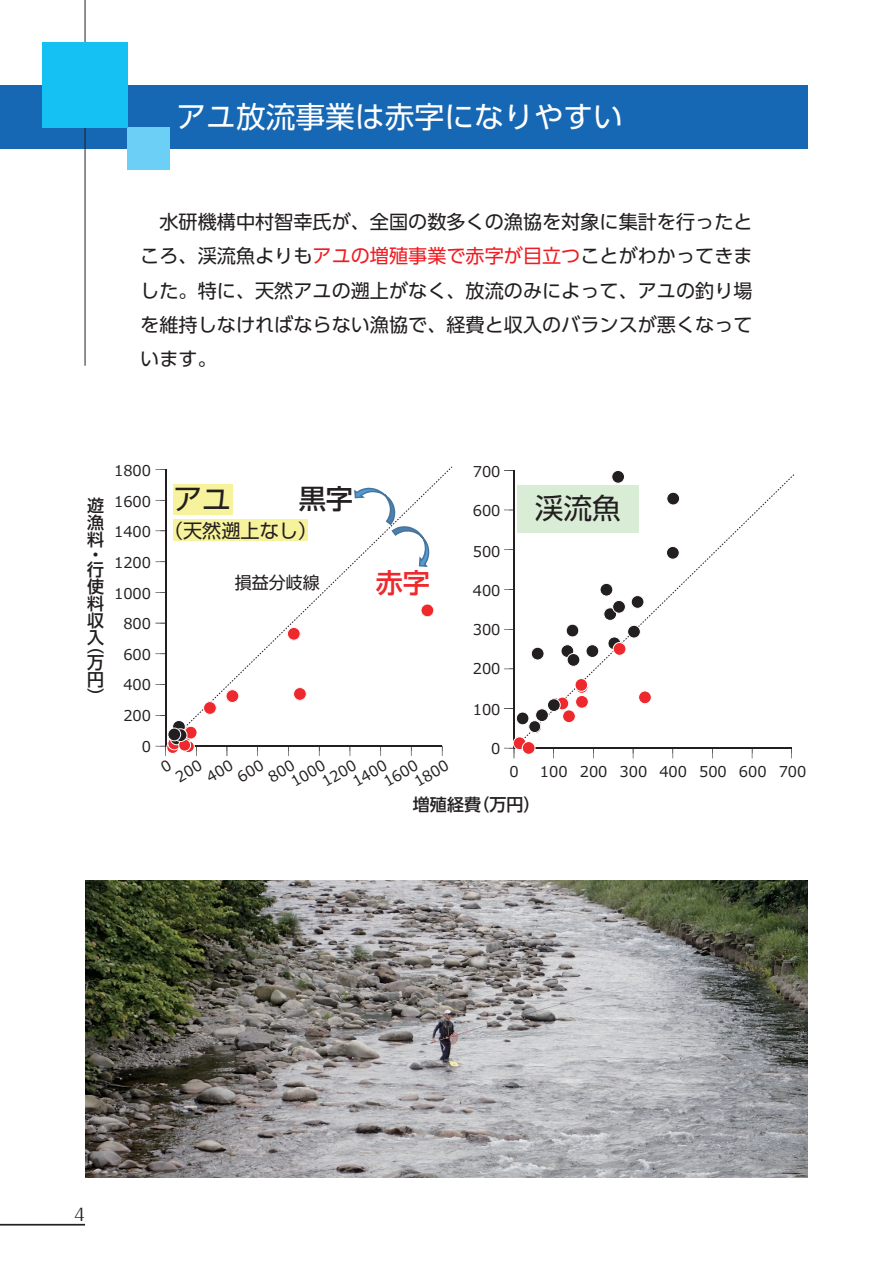
<style>
.page{position:relative;width:893px;height:1263px;background:#fff}
.page>*{position:absolute;margin:0;border:0;box-sizing:border-box;transform-origin:0 0}
.t1{font:29.7px "UD Shin Go Pro";color:#fff}
.t2{font:28.65px "Shin Go Pr 6";color:#231f20}
.t3{font:500 27px "Shin Go Pr 6";color:#ee292d}
.t4{font:500 27px "Shin Go Pr 6";color:#231f20}
.t5{font:19.2px/34px "UD Shin Go Pro";color:#231f20;text-align:justify}
.t6{font:19.2px "Shin Go Pr 6";color:#231f20}
.t7{font:500 16.95px/17px "UD Shin Go Pro";color:#231f20;text-align:justify}
.t8{font:16.95px "Shin Go Pr 6";color:#231f20}
.t9{font:16.95px "Folk Pro";color:#231f20}
.t10{font:14.85px "Meiryo";color:#231f20}
.s1{color:#ee1d23}
</style>
<div class="page">
<div style="left:0;top:85px;width:808px;height:64px;background:#1768b4"></div>
<img style="left:85px;top:880px;width:723px;height:298px">
<svg style="left:166px;top:466px;width:287px;height:280px"></svg>
<svg style="left:516px;top:474px;width:278px;height:265px"></svg>
<svg style="left:504px;top:748px;width:11px;height:10px"></svg>
<hr style="left:513px;top:470px;width:2px;height:278px;background:#231f20">
<hr style="left:514px;top:747px;width:278px;height:2px;background:#231f20">
<div style="left:517px;top:485px;width:122px;height:47px;background:#d9ecd5"></div>
<div style="left:174px;top:484px;width:59px;height:30px;background:#f7f39c"></div>
<div style="left:174px;top:519px;width:134px;height:21px;background:#f7f39c"></div>
<svg style="left:354px;top:487px;width:76px;height:80px"></svg>
<hr style="left:165px;top:746px;width:277px;height:1px;background:#231f20">
<div style="left:516px;top:712px;width:13px;height:13px;background:#231f20;border:1px solid #fff;border-radius:50%"></div>
<div style="left:562px;top:710px;width:14px;height:13px;background:#ee292d;border:1px solid #fff;border-radius:50%"></div>
<div style="left:666px;top:546px;width:13px;height:13px;background:#231f20;border:1px solid #fff;border-radius:50%"></div>
<div style="left:638px;top:691px;width:14px;height:13px;background:#ee292d;border:1px solid #fff;border-radius:50%"></div>
<div style="left:604px;top:607px;width:13px;height:14px;background:#231f20;border:1px solid #fff;border-radius:50%"></div>
<div style="left:611px;top:470px;width:14px;height:13px;background:#231f20;border:1px solid #fff;border-radius:50%"></div>
<div style="left:535px;top:708px;width:14px;height:14px;background:#231f20;border:1px solid #fff;border-radius:50%"></div>
<div style="left:631px;top:595px;width:13px;height:13px;background:#231f20;border:1px solid #fff;border-radius:50%"></div>
<div style="left:566px;top:624px;width:13px;height:13px;background:#231f20;border:1px solid #fff;border-radius:50%"></div>
<div style="left:528px;top:720px;width:14px;height:14px;background:#f0f0f0;border:1px solid #fff;border-radius:50%"></div>
<div style="left:528px;top:720px;width:13px;height:13px;background:#231f20;border:1px solid #fff;border-radius:50%"></div>
<svg style="left:556px;top:697px;width:13px;height:13px"></svg>
<div style="left:612px;top:600px;width:14px;height:13px;background:#231f20;border:1px solid #fff;border-radius:50%"></div>
<div style="left:608px;top:637px;width:13px;height:13px;background:#231f20;border:1px solid #fff;border-radius:50%"></div>
<div style="left:561px;top:644px;width:13px;height:14px;background:#231f20;border:1px solid #fff;border-radius:50%"></div>
<svg style="left:575px;top:680px;width:13px;height:13px"></svg>
<div style="left:531px;top:647px;width:13px;height:13px;background:#231f20;border:1px solid #fff;border-radius:50%"></div>
<div style="left:567px;top:653px;width:13px;height:13px;background:#231f20;border:1px solid #fff;border-radius:50%"></div>
<div style="left:513px;top:737px;width:13px;height:13px;background:#ee292d;border:1px solid #fff;border-radius:50%"></div>
<div style="left:522px;top:741px;width:13px;height:13px;background:#ee292d;border:1px solid #fff;border-radius:50%"></div>
<div style="left:575px;top:695px;width:14px;height:13px;background:#ee292d;border:1px solid #fff;border-radius:50%"></div>
<div style="left:575px;top:678px;width:13px;height:13px;background:#ee292d;border:1px solid #fff;border-radius:50%"></div>
<div style="left:667px;top:492px;width:13px;height:13px;background:#231f20;border:1px solid #fff;border-radius:50%"></div>
<div style="left:547px;top:698px;width:13px;height:14px;background:#231f20;border:1px solid #fff;border-radius:50%"></div>
<div style="left:627px;top:625px;width:14px;height:13px;background:#231f20;border:1px solid #fff;border-radius:50%"></div>
<div style="left:600px;top:583px;width:13px;height:13px;background:#231f20;border:1px solid #fff;border-radius:50%"></div>
<div style="left:613px;top:642px;width:13px;height:13px;background:#ee292d;border:1px solid #fff;border-radius:50%"></div>
<div style="left:586px;top:644px;width:13px;height:14px;background:#231f20;border:1px solid #fff;border-radius:50%"></div>
<svg style="left:155px;top:653px;width:10px;height:2px"></svg>
<hr style="left:165px;top:469px;width:1px;height:277px;background:#231f20">
<div style="left:421px;top:604px;width:13px;height:13px;background:#ee292d;border:1px solid #fff;border-radius:50%"></div>
<div style="left:287px;top:627px;width:13px;height:13px;background:#ee292d;border:1px solid #fff;border-radius:50%"></div>
<div style="left:172px;top:720px;width:14px;height:13px;background:#231f20;border:1px solid #fff;border-radius:50%"></div>
<div style="left:293px;top:687px;width:14px;height:13px;background:#ee292d;border:1px solid #fff;border-radius:50%"></div>
<div style="left:167px;top:741px;width:12px;height:13px;background:#f3d8d9;border:1px solid #fff;border-radius:50%"></div>
<svg style="left:182px;top:740px;width:13px;height:13px"></svg>
<svg style="left:168px;top:737px;width:13px;height:13px"></svg>
<svg style="left:170px;top:732px;width:13px;height:13px"></svg>
<div style="left:184px;top:726px;width:13px;height:13px;background:#ee292d;border:1px solid #fff;border-radius:50%"></div>
<div style="left:178px;top:739px;width:13px;height:12px;background:#ee292d;border:1px solid #fff;border-radius:50%"></div>
<div style="left:226px;top:689px;width:13px;height:14px;background:#ee292d;border:1px solid #fff;border-radius:50%"></div>
<svg style="left:174px;top:728px;width:13px;height:14px"></svg>
<div style="left:203px;top:701px;width:14px;height:14px;background:#ee292d;border:1px solid #fff;border-radius:50%"></div>
<div style="left:168px;top:728px;width:13px;height:13px;background:#231f20;border:1px solid #fff;border-radius:50%"></div>
<div style="left:128px;top:128px;width:42px;height:42px;background:#6bcff6"></div>
<hr style="left:85px;top:0;width:1px;height:366px;background:#231f20">
<div style="left:43px;top:43px;width:85px;height:85px;background:#15c0f2"></div>
<hr style="left:0;top:1224px;width:85px;height:1px;background:#231f20">
<svg style="left:155px;top:746px;width:134px;height:10px"></svg>
<h1 class="t1" style="left:176px;top:93px;width:448px">アユ放流事業は赤字になりやすい</h1>
<p class="t5" style="left:140px;top:205px;width:614px">　水研機構中村智幸氏が、全国の数多くの漁協を対象に集計を行ったところ、渓流魚よりも<span class="s1">アユの増殖事業で赤字が目立つ</span>ことがわかってきました。特に、天然アユの遡上がなく、放流のみによって、アユの釣り場を維持しなければならない漁協で、経費と収入のバランスが悪くなっています。</p>
<p class="t7" style="left:87px;top:496px;width:18px">遊漁料</p>
<p class="t7" style="left:87px;top:546px;width:18px;line-height:14.9px">・行</p>
<p class="t7" style="left:87px;top:577px;width:18px">使料収入</p>
<p class="t7" style="left:87px;top:637px;width:18px">（万円）</p>
<p class="t10" style="left:114px;top:460px;width:38px">1800</p>
<p class="t10" style="left:114px;top:491px;width:38px">1600</p>
<p class="t10" style="left:114px;top:522px;width:38px">1400</p>
<p class="t10" style="left:114px;top:553px;width:38px">1200</p>
<p class="t10" style="left:114px;top:584px;width:38px">1000</p>
<p class="t10" style="left:123px;top:613px;width:29px">800</p>
<p class="t10" style="left:123px;top:644px;width:29px">600</p>
<p class="t10" style="left:123px;top:675px;width:29px">400</p>
<p class="t10" style="left:123px;top:705px;width:29px">200</p>
<p class="t10" style="left:142px;top:736px;width:11px">0</p>
<p class="t10" style="left:473px;top:461px;width:29px">700</p>
<h3 class="t4" style="left:299px;top:476px;width:56px">黒字</h3>
<h2 class="t2" style="left:174px;top:476px;width:59px">アユ</h2>
<h2 class="t2" style="left:535px;top:484px;width:87px">渓流魚</h2>
<p class="t6" style="left:164px;top:514px;width:155px">（天然遡上なし）</p>
<p class="t8" style="left:235px;top:569px;width:87px">損益分岐線</p>
<h3 class="t3" style="left:376px;top:560px;width:56px">赤字</h3>
<p class="t10" style="left:473px;top:500px;width:29px">600</p>
<p class="t10" style="left:473px;top:541px;width:29px">500</p>
<p class="t10" style="left:473px;top:580px;width:29px">400</p>
<p class="t10" style="left:473px;top:619px;width:29px">300</p>
<p class="t10" style="left:473px;top:658px;width:29px">200</p>
<p class="t10" style="left:473px;top:699px;width:29px">100</p>
<p class="t10" style="left:287px;top:773px;width:38px;rotate:-30deg">1000</p>
<p class="t10" style="left:318px;top:773px;width:38px;rotate:-30deg">1200</p>
<p class="t10" style="left:349px;top:773px;width:38px;rotate:-30deg">1400</p>
<p class="t10" style="left:380px;top:773px;width:38px;rotate:-30deg">1600</p>
<p class="t10" style="left:410px;top:773px;width:38px;rotate:-30deg">1800</p>
<p class="t10" style="left:491px;top:739px;width:11px">0</p>
<p class="t10" style="left:509px;top:761px;width:11px">0</p>
<p class="t10" style="left:540px;top:761px;width:268px">100 200 300 400 500 600 700</p>
<p class="t7" style="left:413px;top:796px;width:129px">増殖経費（万円）</p>
<p class="t9" style="left:74px;top:1200px;width:12px">4</p>
</div>
